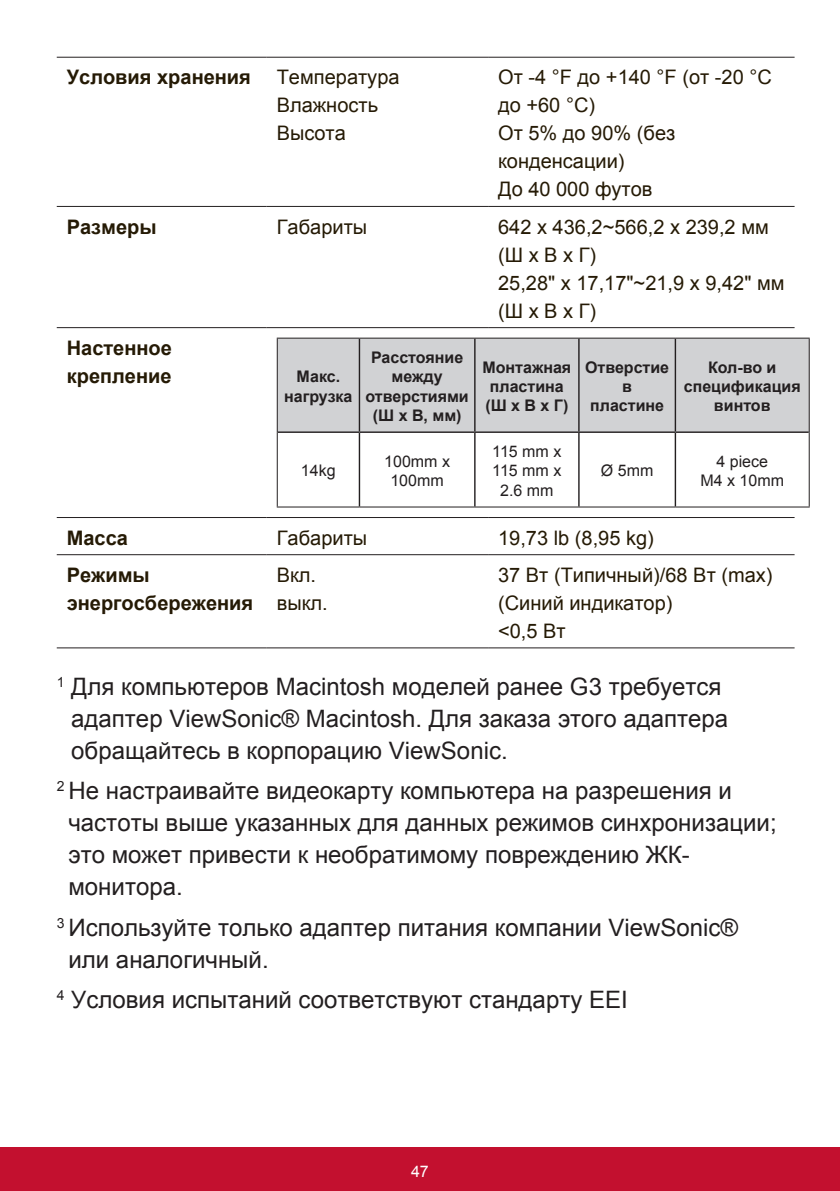
<style>
.page{position:relative;width:840px;height:1191px;background:#fff}
.page>*{position:absolute;margin:0;border:0;box-sizing:border-box;transform-origin:0 0}
.t1{font:24px/32px "Arial";color:#231f20}
.t2{font:20px/28px "Arial";color:#251a05}
.t3{font:700 20px/28px "Arial";color:#251a05}
.t4{font:700 16px/19.2px "Arial";color:#231f20;text-align:center}
.t5{font:16px/19.2px "Arial";color:#231f20;text-align:center}
.t6{font:16px "Arial";color:#fff}
</style>
<div class="page">
<div style="left:0;top:1147px;width:839px;height:44px;background:#c3102f"></div>
<hr style="left:57px;top:57px;width:209px;height:1px;background:#231f20">
<hr style="left:266px;top:57px;width:222px;height:1px;background:#231f20">
<hr style="left:488px;top:57px;width:306px;height:1px;background:#231f20">
<hr style="left:57px;top:206px;width:209px;height:1px;background:#231f20">
<hr style="left:266px;top:206px;width:222px;height:1px;background:#231f20">
<hr style="left:488px;top:206px;width:306px;height:1px;background:#231f20">
<hr style="left:57px;top:327px;width:209px;height:1px;background:#231f20">
<hr style="left:266px;top:327px;width:222px;height:1px;background:#231f20">
<hr style="left:488px;top:327px;width:306px;height:1px;background:#231f20">
<hr style="left:57px;top:517px;width:209px;height:1px;background:#231f20">
<hr style="left:266px;top:517px;width:222px;height:1px;background:#231f20">
<hr style="left:488px;top:517px;width:306px;height:1px;background:#231f20">
<hr style="left:57px;top:554px;width:209px;height:1px;background:#231f20">
<hr style="left:266px;top:554px;width:222px;height:1px;background:#231f20">
<hr style="left:488px;top:554px;width:306px;height:1px;background:#231f20">
<hr style="left:57px;top:647px;width:209px;height:1px;background:#231f20">
<hr style="left:266px;top:647px;width:222px;height:1px;background:#231f20">
<hr style="left:488px;top:647px;width:306px;height:1px;background:#231f20">
<div style="left:277px;top:339px;width:531px;height:92px;background:#d1d2d4"></div>
<hr style="left:276px;top:338px;width:83px;height:1px;background:#231f20">
<hr style="left:276px;top:339px;width:1px;height:93px;background:#231f20">
<hr style="left:359px;top:338px;width:115px;height:1px;background:#231f20">
<hr style="left:474px;top:338px;width:104px;height:1px;background:#231f20">
<hr style="left:578px;top:338px;width:97px;height:1px;background:#231f20">
<hr style="left:675px;top:338px;width:134px;height:1px;background:#231f20">
<hr style="left:808px;top:339px;width:1px;height:93px;background:#231f20">
<hr style="left:276px;top:432px;width:1px;height:74px;background:#231f20">
<hr style="left:808px;top:432px;width:1px;height:74px;background:#231f20">
<hr style="left:276px;top:506px;width:83px;height:1px;background:#231f20">
<hr style="left:359px;top:506px;width:115px;height:1px;background:#231f20">
<hr style="left:474px;top:506px;width:104px;height:1px;background:#231f20">
<hr style="left:578px;top:506px;width:97px;height:1px;background:#231f20">
<hr style="left:675px;top:506px;width:134px;height:1px;background:#231f20">
<hr style="left:358px;top:339px;width:2px;height:92px;background:#231f20">
<hr style="left:474px;top:339px;width:1px;height:92px;background:#231f20">
<hr style="left:578px;top:339px;width:1px;height:92px;background:#231f20">
<hr style="left:674px;top:339px;width:1px;height:92px;background:#231f20">
<hr style="left:277px;top:431px;width:82px;height:2px;background:#231f20">
<hr style="left:359px;top:431px;width:115px;height:2px;background:#231f20">
<hr style="left:358px;top:433px;width:2px;height:73px;background:#231f20">
<hr style="left:474px;top:431px;width:104px;height:2px;background:#231f20">
<hr style="left:474px;top:433px;width:1px;height:73px;background:#231f20">
<hr style="left:578px;top:431px;width:97px;height:2px;background:#231f20">
<hr style="left:578px;top:433px;width:1px;height:73px;background:#231f20">
<hr style="left:675px;top:431px;width:133px;height:2px;background:#231f20">
<hr style="left:674px;top:433px;width:1px;height:73px;background:#231f20">
<p class="t3" style="left:67px;top:64px;width:186px">Условия хранения</p>
<p class="t2" style="left:276px;top:64px;width:124px">Температура<br>Влажность<br>Высота</p>
<p class="t2" style="left:498px;top:64px;width:275px">От -4 °F до +140 °F (от -20 °C до +60 °C)<br>От 5% до 90% (без конденсации)<br>До 40 000 футов</p>
<p class="t3" style="left:67px;top:213px;width:91px">Размеры</p>
<p class="t2" style="left:276px;top:213px;width:92px">Габариты</p>
<p class="t2" style="left:498px;top:213px;width:288px">642 x 436,2~566,2 x 239,2 мм (Ш x В x Г)<br>25,28" x 17,17"~21,9 x 9,42" мм (Ш x В x Г)</p>
<p class="t3" style="left:67px;top:334px;width:107px">Настенное крепление</p>
<p class="t4" style="left:365px;top:348px;width:105px">Расстояние между отверстиями (Ш x В, мм)</p>
<p class="t4" style="left:482px;top:358px;width:90px;text-align:left">Монтажная пластина (Ш x В x Г)</p>
<p class="t4" style="left:584px;top:358px;width:86px">Отверстие в пластине</p>
<p class="t4" style="left:683px;top:358px;width:118px">Кол-во и спецификация винтов</p>
<p class="t4" style="left:284px;top:368px;width:70px">Макс. нагрузка</p>
<p class="t5" style="left:301px;top:461px;width:36px">14kg</p>
<p class="t5" style="left:384px;top:452px;width:67px">100mm x<br>100mm</p>
<p class="t5" style="left:492px;top:442px;width:71px">115 mm x<br>115 mm x<br>2.6 mm</p>
<p class="t5" style="left:600px;top:461px;width:54px">Ø 5mm</p>
<p class="t5" style="left:700px;top:452px;width:85px">4 piece<br>M4 x 10mm</p>
<p class="t3" style="left:67px;top:524px;width:63px">Масса</p>
<p class="t2" style="left:276px;top:524px;width:92px">Габариты</p>
<p class="t2" style="left:498px;top:524px;width:157px">19,73 lb (8,95 kg)</p>
<p class="t3" style="left:67px;top:561px;width:188px">Режимы энергосбережения</p>
<p class="t2" style="left:276px;top:561px;width:52px">Вкл. выкл.</p>
<p class="t2" style="left:498px;top:561px;width:276px">37 Вт (Типичный)/68 Вт (max) (Синий индикатор)<br>&lt;0,5 Вт</p>
<p class="t1" style="left:71px;top:670px;width:658px;text-indent:-14px"><sup>1</sup> Для компьютеров Macintosh моделей ранее G3 требуется адаптер ViewSonic® Macintosh. Для заказа этого адаптера обращайтесь в корпорацию ViewSonic.</p>
<p class="t1" style="left:68px;top:775px;width:709px;text-indent:-12px"><sup>2</sup> Не настраивайте видеокарту компьютера на разрешения и частоты выше указанных для данных режимов синхронизации; это может привести к необратимому повреждению ЖК&shy;монитора.</p>
<p class="t1" style="left:68px;top:911px;width:671px;text-indent:-12px"><sup>3</sup> Используйте только адаптер питания компании ViewSonic® или аналогичный.</p>
<p class="t1" style="left:57px;top:984px;width:572px"><sup>4</sup> Условия испытаний соответствуют стандарту EEI</p>
<p class="t6" style="left:411px;top:1160px;width:19px">47</p>
</div>
